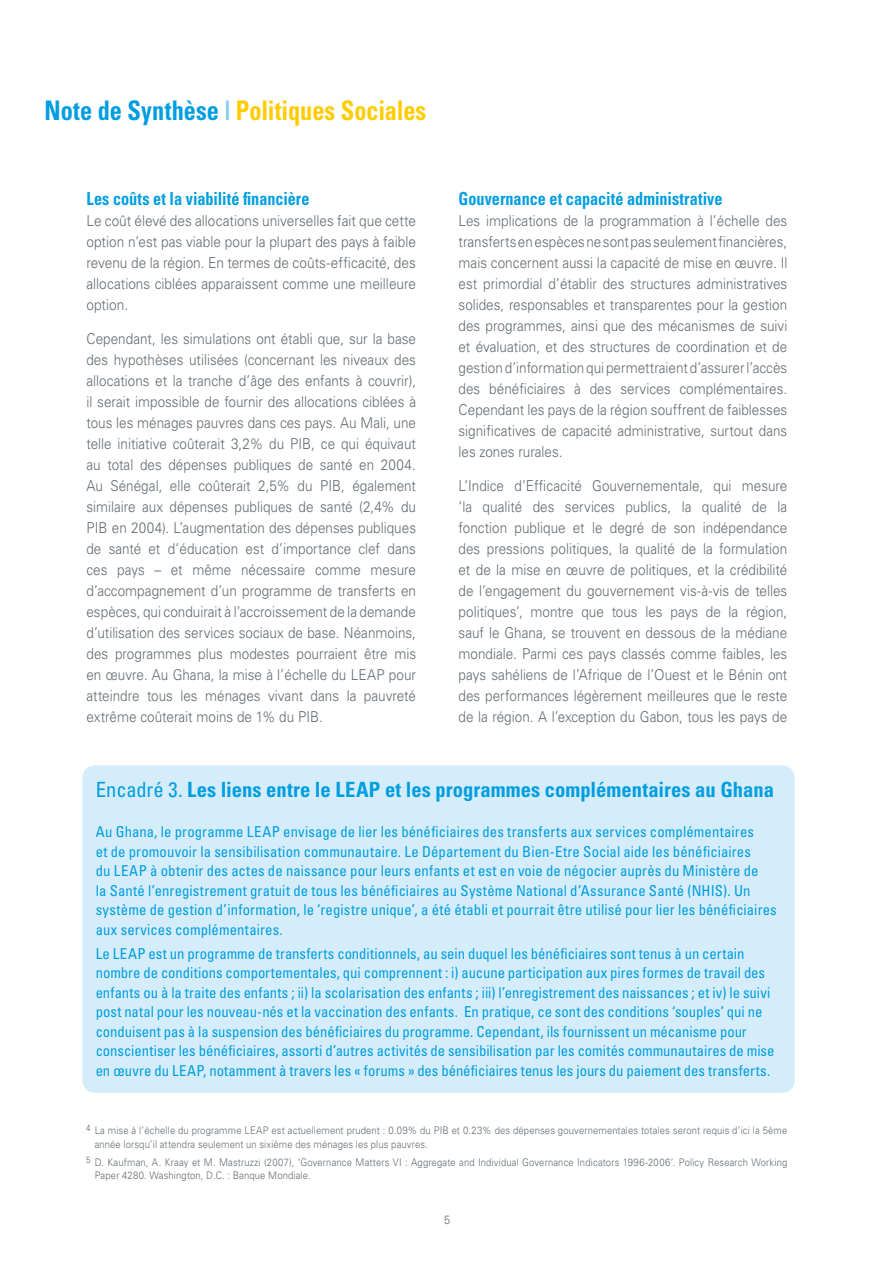
<style>
.page{position:relative;width:893px;height:1263px;background:#fff}
.page>*{position:absolute;margin:0;border:0;box-sizing:border-box;transform-origin:0 0}
.t1{font:700 condensed 27px "Univers";color:#fc0;scale:.9 1}
.t2{font:700 condensed 21px "Univers";color:#009ee0}
.t3{font:700 condensed 18px "Univers";color:#009ee0;scale:.9 1}
.t4{font:300 15px/21px "Univers";color:#626b71;text-align:justify;scale:.9 1}
.t5{font:condensed 15px/19.5px "Univers";color:#009ee0}
.t6{font:300 15px/21px "Univers";color:#626b71;text-align:justify;scale:.91 1}
.t7{font:300 12px "Univers";color:#626b71;scale:.9 1}
.t8{font:300 10.5px/13.5px "Univers";letter-spacing:.015em;color:#626b71;scale:.9 1}
.s1{color:#009ee0}
.s2{color:#83d0f0}
.s3{font-weight:400}
</style>
<div class="page">
<div style="left:82px;top:765px;width:713px;height:328px;background:#d5edfa;border-radius:13px"></div>
<h1 class="t1" style="left:45px;top:101px;width:426px"><span class="s1">Note de Synthèse</span> <span class="s2">|</span> Politiques Sociales</h1>
<p class="t3" style="left:86px;top:192px;width:249px">Les coûts et la viabilité financière</p>
<p class="t6" style="left:86px;top:212px;width:364px">Le coût élevé des allocations universelles fait que cette option n’est pas viable pour la plupart des pays à faible revenu de la région. En termes de coûts-efficacité, des allocations ciblées apparaissent comme une meilleure option.</p>
<p class="t4" style="left:86px;top:330px;width:368px">Cependant, les simulations ont établi que, sur la base des hypothèses utilisées (concernant les niveaux des allocations et la tranche d’âge des enfants à couvrir), il serait impossible de fournir des allocations ciblées à tous les ménages pauvres dans ces pays. Au Mali, une telle initiative coûterait 3,2% du PIB, ce qui équivaut au total des dépenses publiques de santé en 2004.<br>Au Sénégal, elle coûterait 2,5% du PIB, également similaire aux dépenses publiques de santé (2,4% du PIB en 2004). L’augmentation des dépenses publiques de santé et d’éducation est d’importance clef dans ces pays – et même nécessaire comme mesure d’accompagnement d’un programme de transferts en espèces, qui conduirait à l’accroissement de la demande d’utilisation des services sociaux de base. Néanmoins, des programmes plus modestes pourraient être mis en œuvre. Au Ghana, la mise à l’échelle du LEAP pour atteindre tous les ménages vivant dans la pauvreté extrême coûterait moins de 1% du PIB.</p>
<p class="t3" style="left:459px;top:192px;width:295px">Gouvernance et capacité administrative</p>
<p class="t4" style="left:459px;top:212px;width:367px">Les implications de la programmation à l’échelle des transferts en espèces ne sont pas seulement financières, mais concernent aussi la capacité de mise en œuvre. Il est primordial d’établir des structures administratives solides, responsables et transparentes pour la gestion des programmes, ainsi que des mécanismes de suivi et évaluation, et des structures de coordination et de gestion d’information qui permettraient d’assurer l’accès des bénéficiaires à des services complémentaires.<br>Cependant les pays de la région souffrent de faiblesses significatives de capacité administrative, surtout dans les zones rurales.</p>
<p class="t4" style="left:459px;top:477px;width:367px">L’Indice d’Efficacité Gouvernementale, qui mesure ‘la qualité des services publics, la qualité de la fonction publique et le degré de son indépendance des pressions politiques, la qualité de la formulation et de la mise en œuvre de politiques, et la crédibilité de l’engagement du gouvernement vis-à-vis de telles politiques’, montre que tous les pays de la région, sauf le Ghana, se trouvent en dessous de la médiane mondiale. Parmi ces pays classés comme faibles, les pays sahéliens de l’Afrique de l’Ouest et le Bénin ont des performances légèrement meilleures que le reste de la région. A l’exception du Gabon, tous les pays de</p>
<h2 class="t2" style="left:96px;top:782px;width:680px"><span class="s3">Encadré 3.</span> Les liens entre le LEAP et les programmes complémentaires au Ghana</h2>
<p class="t5" style="left:96px;top:824px;width:682px">Au Ghana, le programme LEAP envisage de lier les bénéficiaires des transferts aux services complémentaires<br>et de promouvoir la sensibilisation communautaire. Le Département du Bien-Etre Social aide les bénéficiaires<br>du LEAP à obtenir des actes de naissance pour leurs enfants et est en voie de négocier auprès du Ministère de<br>la Santé l’enregistrement gratuit de tous les bénéficiaires au Système National d’Assurance Santé (NHIS). Un système de gestion d’information, le ‘registre unique’, a été établi et pourrait être utilisé pour lier les bénéficiaires aux services complémentaires.</p>
<p class="t5" style="left:96px;top:945px;width:680px">Le LEAP est un programme de transferts conditionnels, au sein duquel les bénéficiaires sont tenus à un certain nombre de conditions comportementales, qui comprennent : i) aucune participation aux pires formes de travail des enfants ou à la traite des enfants ; ii) la scolarisation des enfants ; iii) l’enregistrement des naissances ; et iv) le suivi post natal pour les nouveau-nés et la vaccination des enfants. En pratique, ce sont des conditions ‘souples’ qui ne conduisent pas à la suspension des bénéficiaires du programme. Cependant, ils fournissent un mécanisme pour conscientiser les bénéficiaires, assorti d’autres activités de sensibilisation par les comités communautaires de mise en œuvre du LEAP, notamment à travers les « forums » des bénéficiaires tenus les jours du paiement des transferts.</p>
<p class="t8" style="left:95px;top:1125px;width:771px;text-indent:-9px"><sup>4</sup> La mise à l’échelle du programme LEAP est actuellement prudent : 0.09% du PIB et 0.23% des dépenses gouvernementales totales seront requis d’ici la 5ème année lorsqu’il attendra seulement un sixième des ménages les plus pauvres.</p>
<p class="t8" style="left:95px;top:1156px;width:771px;text-indent:-9px"><sup>5</sup> D. Kaufman, A. Kraay et M. Mastruzzi (2007), ‘Governance Matters VI : Aggregate and Individual Governance Indicators 1996-2006’. Policy Research Working<br>Paper 4280. Washington, D.C. : Banque Mondiale.</p>
<p class="t7" style="left:444px;top:1216px;width:8px">5</p>
</div>
